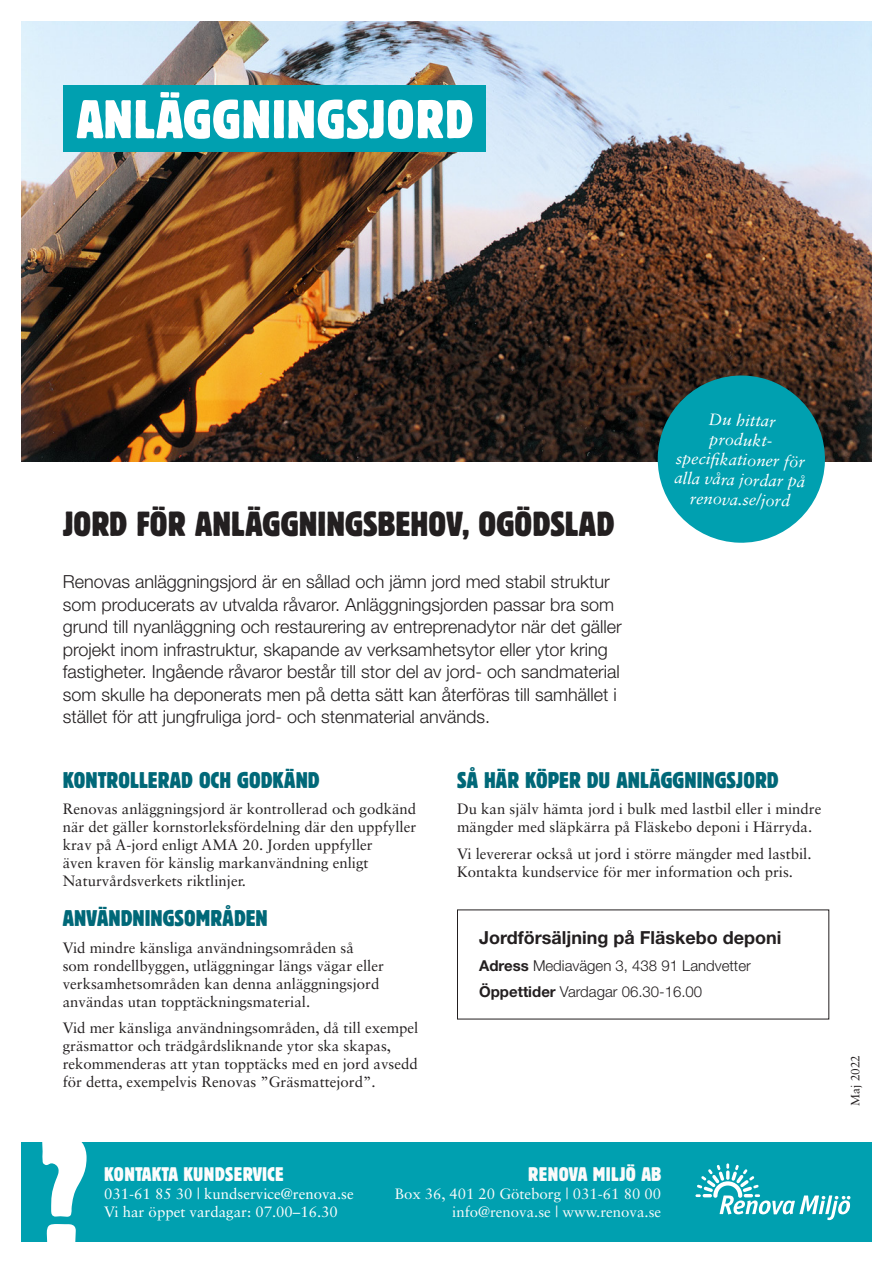
<style>
.page{position:relative;width:893px;height:1263px;background:#fff}
.page>*{position:absolute;margin:0;border:0;box-sizing:border-box;transform-origin:0 0}
.t1{font:condensed 168.3px "Block Berthold BQ";color:#fff}
.t2{font:condensed 54px "Block Berthold BQ";letter-spacing:.02em;color:#fff}
.t3{font:condensed 34.5px "Block Berthold BQ";color:#231f20}
.t4{font:condensed 22.5px "Block Berthold BQ";letter-spacing:.005em;color:#006878}
.t5{font:condensed 19.5px "Block Berthold BQ";color:#fcfcfc}
.t6{font:condensed 19.5px "Block Berthold BQ";letter-spacing:.02em;color:#fafafa}
.t7{font:300 18px/22.5px "Helvetica Neue LT Std";color:#231f20}
.t8{font:700 18px "Helvetica Neue LT Std";color:#231f20}
.t9{font:italic 16.5px/19.8px "Sabon LT Std";color:#fff;text-align:center}
.t10{font:15px/18px "Sabon LT Std";color:#231f20}
.t11{font:15px "Sabon LT Std";color:#fff}
.t12{font:300 15px "Helvetica Neue LT Std";color:#231f20}
.t13{font:15px/18px "Sabon LT Std";color:#fafafa;text-align:right}
.t14{font:12px "Sabon LT Std";letter-spacing:-.01em;color:#231f20}
.s1{font-weight:700}
</style>
<div class="page">
<img style="left:21px;top:21px;width:851px;height:440px">
<div style="left:64px;top:85px;width:422px;height:66px;background:#00a0b0"></div>
<div style="left:21px;top:1142px;width:851px;height:100px;background:#00a0b0"></div>
<svg style="left:695px;top:1163px;width:155px;height:57px"></svg>
<svg style="left:656px;top:374px;width:170px;height:169px;background:#239ba6"></svg>
<p class="t2" style="left:77px;top:88px;width:398px">ANLÄGGNINGSJORD</p>
<h2 class="t3" style="left:63px;top:504px;width:553px">JORD FÖR ANLÄGGNINGSBEHOV, OGÖDSLAD</h2>
<h2 class="t7" style="left:63px;top:570px;width:561px">Renovas anläggningsjord är en sållad och jämn jord med stabil struktur som producerats av utvalda råvaror. Anläggningsjorden passar bra som grund till nyanläggning och restaurering av entreprenadytor när det gäller projekt inom infrastruktur, skapande av verksamhetsytor eller ytor kring fastigheter. Ingående råvaror består till stor del av jord- och sandmaterial som skulle ha deponerats men på detta sätt kan återföras till samhället i stället för att jungfruliga jord- och stenmaterial används.</h2>
<p class="t9" style="left:676px;top:409px;width:132px;rotate:1deg">Du hittar produkt-<br>specifi kationer för alla våra jordar på renova.se/jord</p>
<h2 class="t4" style="left:63px;top:767px;width:258px">KONTROLLERAD OCH GODKÄND</h2>
<h2 class="t10" style="left:63px;top:800px;width:355px">Renovas anläggningsjord är kontrollerad och godkänd när det gäller kornstorleksfördelning där den uppfyller krav på A-jord enligt AMA 20. Jorden uppfyller<br>även kraven för känslig markanvändning enligt Naturvårdsverkets riktlinjer.</h2>
<h2 class="t4" style="left:63px;top:905px;width:207px">ANVÄNDNINGSOMRÅDEN</h2>
<h2 class="t10" style="left:63px;top:938px;width:323px">Vid mindre känsliga användningsområden så som rondellbyggen, utläggningar längs vägar eller verksamhetsområden kan denna anläggningsjord användas utan topptäckningsmaterial.</h2>
<h2 class="t10" style="left:63px;top:1019px;width:357px">Vid mer känsliga användningsområden, då till exempel gräsmattor och trädgårdsliknande ytor ska skapas, rekommenderas att ytan topptäcks med en jord avsedd för detta, exempelvis Renovas ”Gräsmattejord”.</h2>
<h2 class="t4" style="left:457px;top:767px;width:323px">SÅ HÄR KÖPER DU ANLÄGGNINGSJORD</h2>
<h2 class="t10" style="left:457px;top:800px;width:366px">Du kan själv hämta jord i bulk med lastbil eller i mindre mängder med släpkärra på Fläskebo deponi i Härryda.</h2>
<h2 class="t10" style="left:457px;top:844px;width:356px">Vi levererar också ut jord i större mängder med lastbil.<br>Kontakta kundservice för mer information och pris.</h2>
<h2 class="t8" style="left:479px;top:927px;width:304px">Jordförsäljning på Fläskebo deponi</h2>
<h2 class="t12" style="left:479px;top:956px;width:273px"><span class="s1">Adress</span> Mediavägen 3, 438 91 Landvetter</h2>
<h2 class="t12" style="left:479px;top:983px;width:225px"><span class="s1">Öppettider</span> Vardagar 06.30-16.00</h2>
<p class="t1" style="left:35px;top:1097px;width:58px">?</p>
<p class="t5" style="left:104px;top:1163px;width:181px">KONTAKTA KUNDSERVICE</p>
<p class="t11" style="left:104px;top:1185px;width:251px">031-61 85 30 | kundservice@renova.se</p>
<p class="t11" style="left:104px;top:1203px;width:235px">Vi har öppet vardagar: 07.00–16.30</p>
<p class="t6" style="left:528px;top:1163px;width:134px">RENOVA MILJÖ AB</p>
<p class="t13" style="left:395px;top:1185px;width:268px">Box 36, 401 20 Göteborg | 031-61 80 00 info@renova.se | www.renova.se</p>
<h2 class="t14" style="left:848px;top:1106px;width:52px;rotate:-90deg">Maj 2022</h2>
</div>
